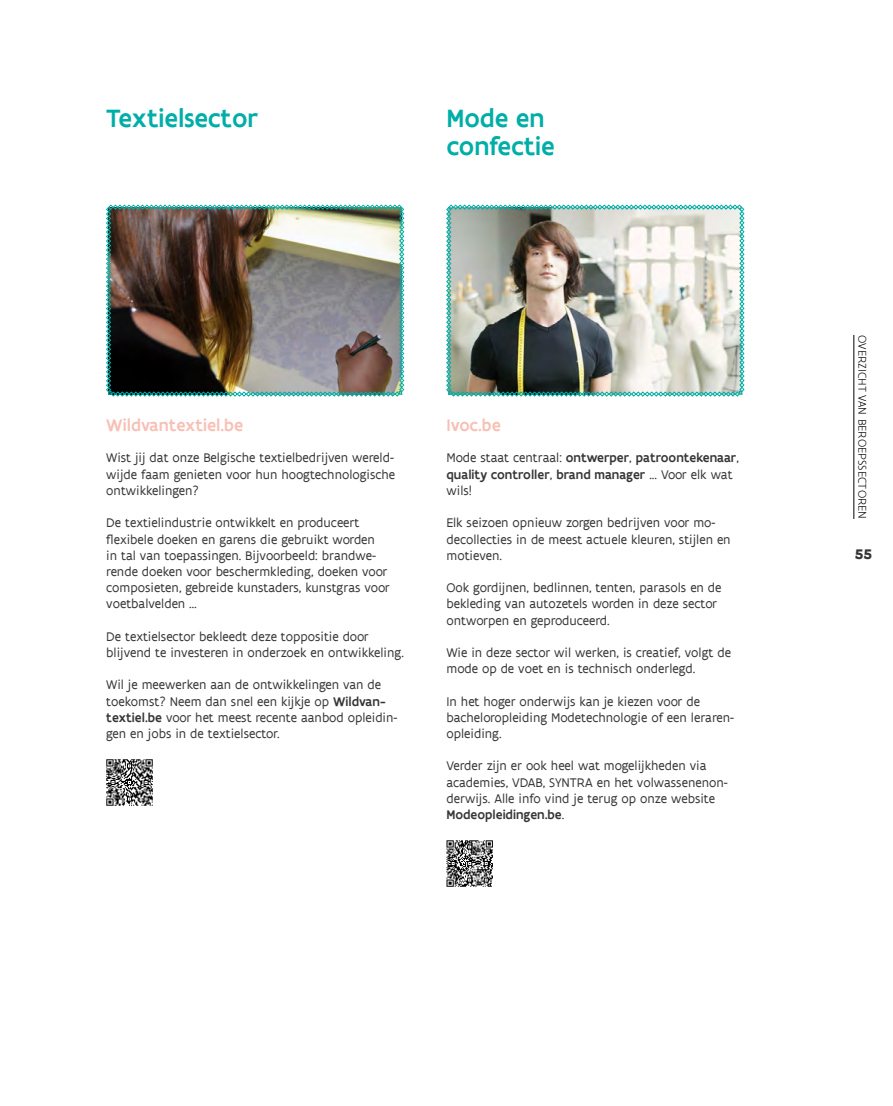
<style>
.page{position:relative;width:893px;height:1106px;background:#fff}
.page>*{position:absolute;margin:0;border:0;box-sizing:border-box;transform-origin:0 0}
.t1{font:500 27px/28.5px "Flanders Art Sans";color:#00aea7}
.t2{font:500 18px "Flanders Art Sans";color:#f8c0b5}
.t3{font:700 15px "Flanders Art Serif";color:#373636}
.t4{font:13.5px/16.2px "Flanders Art Sans";color:#373636}
.t5{font:500 13.5px/16.2px "Flanders Art Sans";color:#373636}
.t6{font:300 12px "Flanders Art Sans";letter-spacing:.005em;color:#000}
.s1{font-weight:500}
.s2{font-weight:400}
</style>
<div class="page">
<img style="left:106px;top:205px;width:298px;height:191px">
<svg style="left:106px;top:759px;width:47px;height:46px;background:#7c7c7c"></svg>
<img style="left:446px;top:205px;width:298px;height:191px">
<svg style="left:446px;top:840px;width:47px;height:46px;background:#7c7c7c"></svg>
<hr style="left:853px;top:335px;width:1px;height:184px;background:#000">
<h1 class="t1" style="left:106px;top:104px;width:154px">Textielsector</h1>
<h1 class="t1" style="left:446px;top:104px;width:110px">Mode en confectie</h1>
<h2 class="t2" style="left:106px;top:414px;width:138px">Wildvantextiel.be</h2>
<p class="t4" style="left:106px;top:450px;width:290px;text-align:justify">Wist jij dat onze Belgische textielbedrijven wereld&shy;wijde faam genieten voor hun hoogtechnologische ontwikkelingen?</p>
<p class="t4" style="left:106px;top:515px;width:285px">De textielindustrie ontwikkelt en produceert flexibele doeken en garens die gebruikt worden<br>in tal van toepassingen. Bijvoorbeeld: brandwe&shy;rende doeken voor beschermkleding, doeken voor composieten, gebreide kunstaders, kunstgras voor voetbalvelden …</p>
<p class="t4" style="left:106px;top:628px;width:299px">De textielsector bekleedt deze toppositie door blijvend te investeren in onderzoek en ontwikkeling.</p>
<p class="t4" style="left:106px;top:677px;width:293px">Wil je meewerken aan de ontwikkelingen van de toekomst? Neem dan snel een kijkje op <span class="s1">Wildvan&shy;textiel.be</span> voor het meest recente aanbod opleidin&shy;gen en jobs in de textielsector.</p>
<h2 class="t2" style="left:446px;top:414px;width:56px">Ivoc.be</h2>
<p class="t5" style="left:446px;top:450px;width:294px"><span class="s2">Mode staat centraal:</span> ontwerper<span class="s2">,</span> patroontekenaar<span class="s2">, </span>quality controller<span class="s2">,</span> brand manager <span class="s2">... Voor elk wat wils!</span></p>
<p class="t4" style="left:446px;top:515px;width:286px">Elk seizoen opnieuw zorgen bedrijven voor mo&shy;decollecties in de meest actuele kleuren, stijlen en motieven.</p>
<p class="t4" style="left:446px;top:580px;width:277px">Ook gordijnen, bedlinnen, tenten, parasols en de bekleding van autozetels worden in deze sector ontworpen en geproduceerd.</p>
<p class="t4" style="left:446px;top:644px;width:286px">Wie in deze sector wil werken, is creatief, volgt de mode op de voet en is technisch onderlegd.</p>
<p class="t4" style="left:446px;top:693px;width:289px">In het hoger onderwijs kan je kiezen voor de bacheloropleiding Modetechnologie of een leraren&shy;opleiding.</p>
<p class="t4" style="left:446px;top:758px;width:283px">Verder zijn er ook heel wat mogelijkheden via academies, VDAB, SYNTRA en het volwassenenon&shy;derwijs. Alle info vind je terug op onze website <span class="s1">Modeopleidingen.be</span>.</p>
<p class="t6" style="left:869px;top:335px;width:185px;rotate:90deg">OVERZICHT VAN BEROEPSSECTOREN</p>
<p class="t3" style="left:855px;top:544px;width:19px">55</p>
</div>
